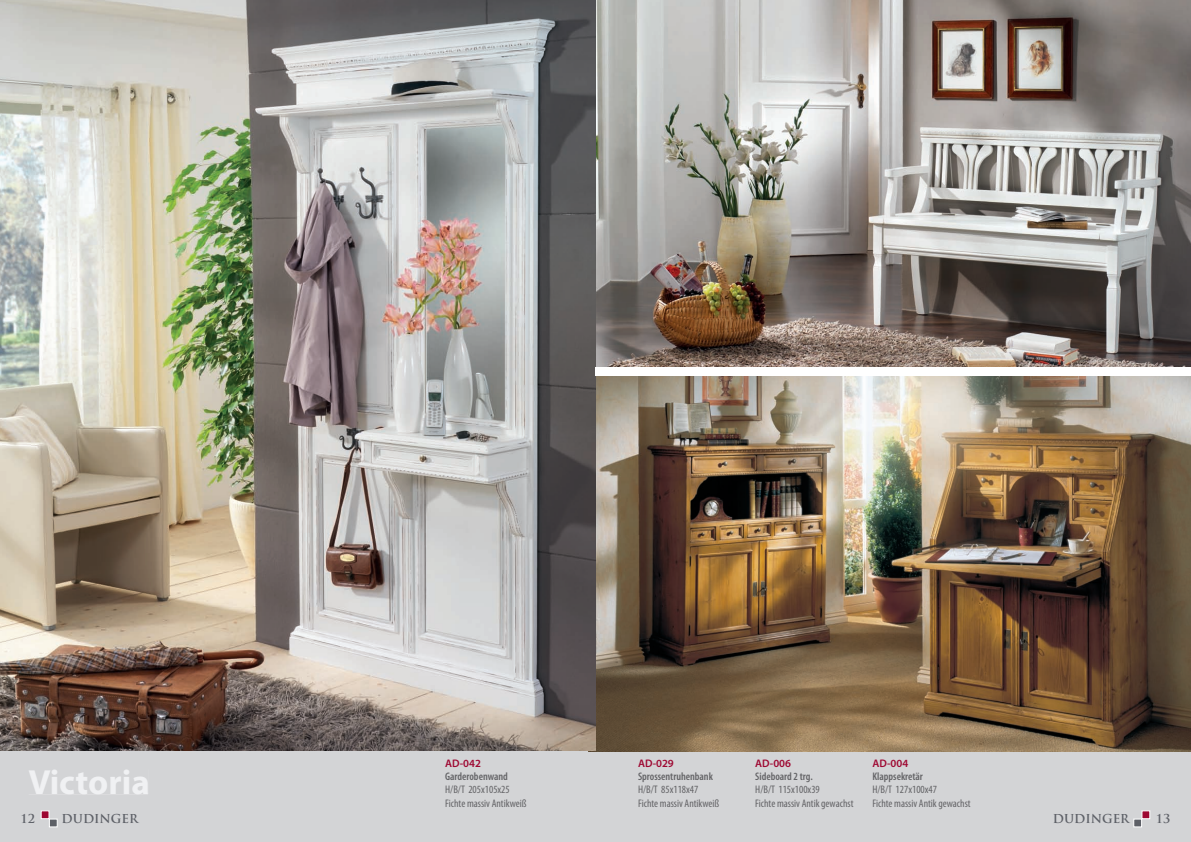
<style>
.page{position:relative;width:1191px;height:842px;background:#fff}
.page>*{position:absolute;margin:0;border:0;box-sizing:border-box;transform-origin:0 0}
.t1{font:700 35px "Myriad Pro";color:#f0f1f3}
.t2{font:700 12px "Trajan Pro";color:#5d6067}
.t3{font:condensed 11px/13.2px "Myriad Pro";color:#636366}
.t4{font:600 condensed 11px "Myriad Pro";color:#636366}
.t5{font:600 11px "Myriad Pro";color:#9e0832}
</style>
<div class="page">
<div style="left:0;top:751px;width:1191px;height:91px;background:#d3d4d6"></div>
<div style="left:49px;top:818px;width:9px;height:9px;background:#5d6067;border:1px solid #fff"></div>
<div style="left:41px;top:810px;width:9px;height:9px;background:#9e0832;border:1px solid #fff"></div>
<div style="left:1133px;top:818px;width:9px;height:9px;background:#5d6067;border:1px solid #fff"></div>
<div style="left:1141px;top:810px;width:9px;height:9px;background:#9e0832;border:1px solid #fff"></div>
<div style="left:29px;top:769px;width:119px;height:25px;background:#d3d4d6"></div>
<img style="left:595px;top:0;width:596px;height:367px">
<img style="left:595px;top:376px;width:596px;height:375px">
<img style="left:0;top:0;width:595px;height:751px">
<h1 class="t1" style="left:28px;top:762px;width:123px">Victoria</h1>
<p class="t5" style="left:445px;top:756px;width:37px">AD-042</p>
<p class="t4" style="left:445px;top:770px;width:64px">Garderobenwand</p>
<p class="t3" style="left:445px;top:783px;width:83px">H/B/T 205x105x25<br>Fichte massiv Antikweiß</p>
<p class="t5" style="left:638px;top:756px;width:37px">AD-029</p>
<p class="t4" style="left:638px;top:770px;width:76px">Sprossentruhenbank</p>
<p class="t3" style="left:638px;top:783px;width:83px">H/B/T 85x118x47<br>Fichte massiv Antikweiß</p>
<p class="t5" style="left:755px;top:756px;width:37px">AD-006</p>
<p class="t4" style="left:755px;top:770px;width:59px">Sideboard 2 trg.</p>
<p class="t3" style="left:755px;top:783px;width:100px">H/B/T 115x100x39<br>Fichte massiv Antik gewachst</p>
<p class="t5" style="left:872px;top:756px;width:37px">AD-004</p>
<p class="t4" style="left:872px;top:770px;width:52px">Klappsekretär</p>
<p class="t3" style="left:872px;top:783px;width:100px">H/B/T 127x100x47<br>Fichte massiv Antik gewachst</p>
<p class="t2" style="left:21px;top:811px;width:16px">12</p>
<p class="t2" style="left:62px;top:811px;width:78px">DUDINGER</p>
<p class="t2" style="left:1052px;top:811px;width:78px">DUDINGER</p>
<p class="t2" style="left:1155px;top:811px;width:16px">13</p>
</div>
